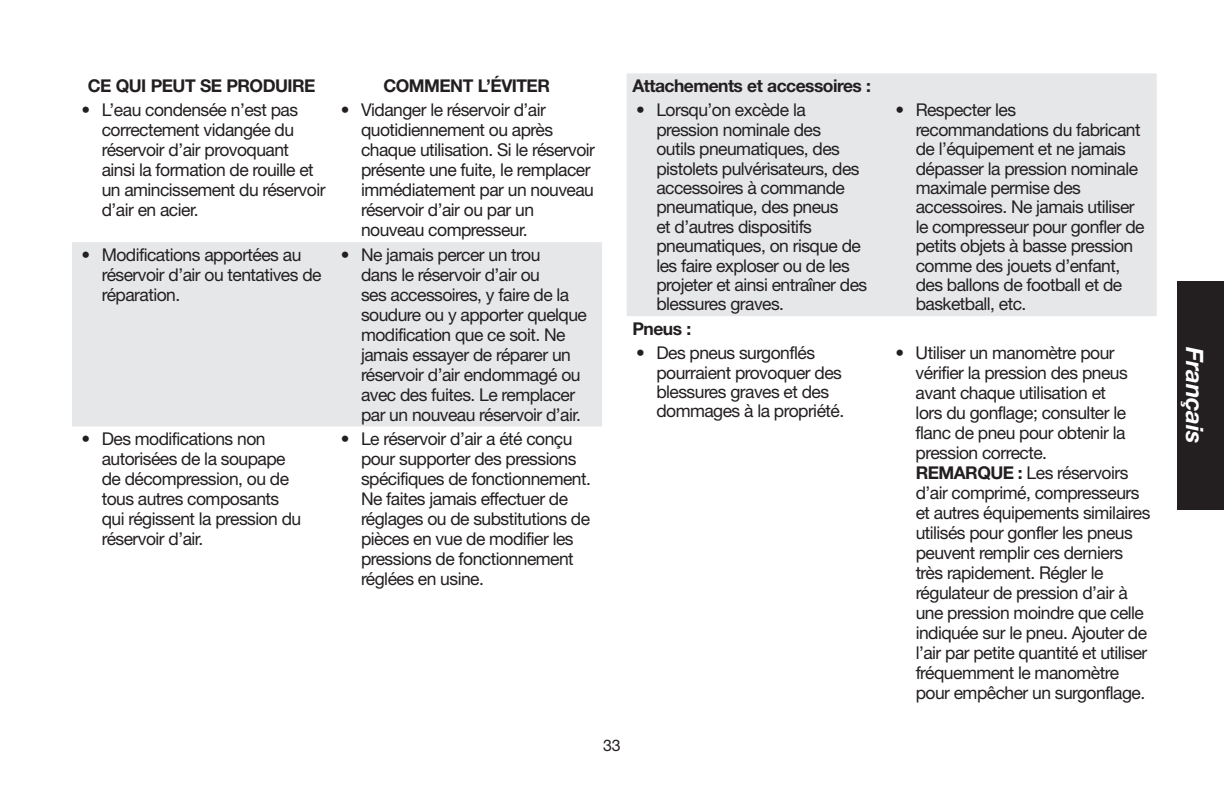
<style>
.page{position:relative;width:1224px;height:792px;background:#fff}
.page>*{position:absolute;margin:0;border:0;box-sizing:border-box;transform-origin:0 0}
.t1{font:italic 700 24px "Helvetica Neue LT Std";letter-spacing:-.015em;color:#fff}
.t2{font:17.6px/20px "Helvetica Neue LT Std";letter-spacing:-.03em;color:#231f20}
.t3{font:700 17.6px "Helvetica Neue LT Std";letter-spacing:-.03em;color:#231f20}
.t4{font:16px "Helvetica Neue LT Std";color:#231f20}
.s1{font-weight:700}
</style>
<div class="page">
<div style="left:1177px;top:281px;width:47px;height:228px;background:#231f20"></div>
<div style="left:72px;top:242px;width:530px;height:184px;background:#e6e7e9"></div>
<div style="left:627px;top:73px;width:530px;height:243px;background:#e6e7e9"></div>
<p class="t3" style="left:88px;top:75px;width:229px">CE QUI PEUT SE PRODUIRE</p>
<p class="t3" style="left:383px;top:75px;width:168px">COMMENT L’ÉVITER</p>
<p class="t2" style="left:102px;top:100px;width:225px;text-indent:-20px">• L’eau condensée n’est pas correctement vidangée du réservoir d’air provoquant ainsi la formation de rouille et un amincissement du réservoir d’air en acier.</p>
<p class="t2" style="left:361px;top:100px;width:236px;text-indent:-20px">• Vidanger le réservoir d’air quotidiennement ou après chaque utilisation. Si le réservoir présente une fuite, le remplacer immédiatement par un nouveau réservoir d’air ou par un nouveau compresseur.</p>
<p class="t2" style="left:102px;top:244px;width:221px;text-indent:-20px">• Modifications apportées au réservoir d’air ou tentatives de réparation.</p>
<p class="t2" style="left:361px;top:244px;width:227px;text-indent:-20px">• Ne jamais percer un trou<br>dans le réservoir d’air ou<br>ses accessoires, y faire de la soudure ou y apporter quelque modification que ce soit. Ne jamais essayer de réparer un réservoir d’air endommagé ou avec des fuites. Le remplacer par un nouveau réservoir d’air.</p>
<p class="t2" style="left:102px;top:429px;width:201px;text-indent:-20px">• Des modifications non autorisées de la soupape de décompression, ou de tous autres composants qui régissent la pression du réservoir d’air.</p>
<p class="t2" style="left:361px;top:429px;width:231px;text-indent:-20px">• Le réservoir d’air a été conçu pour supporter des pressions spécifiques de fonctionnement.<br>Ne faites jamais effectuer de réglages ou de substitutions de pièces en vue de modifier les pressions de fonctionnement réglées en usine.</p>
<p class="t3" style="left:632px;top:75px;width:240px">Attachements et accessoires :</p>
<p class="t2" style="left:656px;top:100px;width:212px;line-height:19.4px;text-indent:-20px">• Lorsqu’on excède la pression nominale des<br>outils pneumatiques, des pistolets pulvérisateurs, des accessoires à commande pneumatique, des pneus<br>et d’autres dispositifs pneumatiques, on risque de les faire exploser ou de les projeter et ainsi entraîner des blessures graves.</p>
<p class="t2" style="left:916px;top:100px;width:230px;line-height:19.4px;text-indent:-20px">• Respecter les recommandations du fabricant de l’équipement et ne jamais dépasser la pression nominale maximale permise des accessoires. Ne jamais utiliser le compresseur pour gonfler de petits objets à basse pression comme des jouets d’enfant, des ballons de football et de basketball, etc.</p>
<p class="t3" style="left:632px;top:318px;width:60px">Pneus :</p>
<p class="t2" style="left:656px;top:343px;width:189px;line-height:19.4px;text-indent:-20px">• Des pneus surgonflés pourraient provoquer des blessures graves et des dommages à la propriété.</p>
<p class="t2" style="left:916px;top:343px;width:236px;text-indent:-20px">• Utiliser un manomètre pour vérifier la pression des pneus avant chaque utilisation et<br>lors du gonflage; consulter le flanc de pneu pour obtenir la pression correcte.<br><span class="s1">REMARQUE :</span> Les réservoirs d’air comprimé, compresseurs et autres équipements similaires utilisés pour gonfler les pneus peuvent remplir ces derniers très rapidement. Régler le régulateur de pression d’air à une pression moindre que celle indiquée sur le pneu. Ajouter de l’air par petite quantité et utiliser fréquemment le manomètre pour empêcher un surgonflage.</p>
<p class="t4" style="left:603px;top:736px;width:19px">33</p>
<h1 class="t1" style="left:1210px;top:347px;width:98px;rotate:90deg">Français</h1>
</div>
